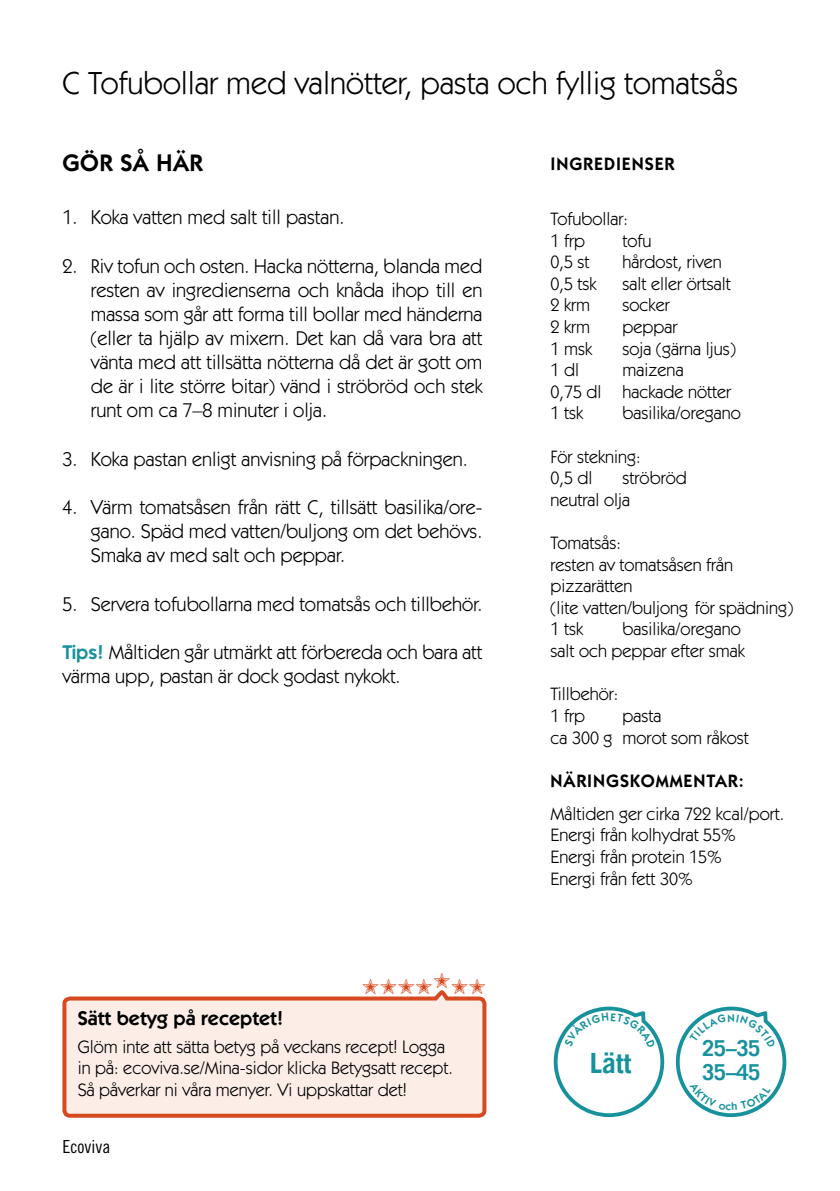
<style>
.page{position:relative;width:840px;height:1191px;background:#fff}
.page>*{position:absolute;margin:0;border:0;box-sizing:border-box;transform-origin:0 0}
.t1{font:32px "ITC Kabel Std";color:#000}
.t2{font:700 28px "Trade Gothic LT";color:#17929d}
.t3{font:600 24px "ITC Kabel Std";letter-spacing:.02em;color:#000}
.t4{font:700 22px/24px "Trade Gothic LT";letter-spacing:-.02em;color:#17929d}
.t5{font:22px "Zapf Dingbats ITC";color:#d74921}
.t6{font:20px/24px "ITC Kabel Std";color:#000;text-align:justify}
.t7{font:600 20px "ITC Kabel Std";color:#000}
.t8{font:18px/21.6px "ITC Kabel Std";color:#000}
.t9{font:600 18px "ITC Kabel Std";letter-spacing:.05em;color:#000}
.t10{font:18px "Trade Gothic Cond Eighteen";color:#000}
.t11{font:600 11px "ITC Kabel Std";color:#17929d}
.s1{font-weight:600;color:#17929d}
</style>
<div class="page">
<svg style="left:62px;top:990px;width:425px;height:128px;background:#f9e1d8"></svg>
<svg style="left:553px;top:1006px;width:234px;height:111px"></svg>
<h1 class="t1" style="left:62px;top:64px;width:676px">C Tofubollar med valnötter, pasta och fyllig tomatsås</h1>
<p class="t3" style="left:62px;top:148px;width:142px">GÖR SÅ HÄR</p>
<p class="t6" style="left:62px;top:206px;width:283px">1. Koka vatten med salt till pastan.</p>
<p class="t6" style="left:91px;top:254px;width:393px;text-indent:-28px">2. Riv tofun och osten. Hacka nötterna, blanda med resten av ingredienserna och knåda ihop till en massa som går att forma till bollar med händerna (eller ta hjälp av mixern. Det kan då vara bra att vänta med att tillsätta nötterna då det är gott om de är i lite större bitar) vänd i ströbröd och stek runt om ca 7–8 minuter i olja.</p>
<p class="t6" style="left:62px;top:447px;width:406px">3. Koka pastan enligt anvisning på förpackningen.</p>
<p class="t6" style="left:91px;top:495px;width:393px;text-indent:-28px">4. Värm tomatsåsen från rätt C, tillsätt basilika/ore&shy;gano. Späd med vatten/buljong om det behövs.<br>Smaka av med salt och peppar.</p>
<p class="t6" style="left:62px;top:592px;width:421px">5. Servera tofubollarna med tomatsås och tillbehör.</p>
<p class="t6" style="left:62px;top:640px;width:421px"><span class="s1">Tips!</span> Måltiden går utmärkt att förbereda och bara att värma upp, pastan är dock godast nykokt.</p>
<p class="t5" style="left:361px;top:976px;width:126px">✭✭✭✭✭✭✭</p>
<p class="t7" style="left:78px;top:1006px;width:207px">Sätt betyg på receptet!</p>
<p class="t8" style="left:78px;top:1035px;width:376px">Glöm inte att sätta betyg på veckans recept! Logga in på: ecoviva.se/Mina-sidor klicka Betygsatt recept.<br>Så påverkar ni våra menyer. Vi uppskattar det!</p>
<p class="t10" style="left:62px;top:1136px;width:49px">Ecoviva</p>
<p class="t9" style="left:550px;top:154px;width:125px">INGREDIENSER</p>
<p class="t8" style="left:550px;top:208px;width:79px">Tofubollar:<br>1 frp</p>
<p class="t8" style="left:622px;top:230px;width:31px">tofu</p>
<p class="t8" style="left:550px;top:251px;width:41px">0,5 st</p>
<p class="t8" style="left:622px;top:251px;width:100px">hårdost, riven</p>
<p class="t8" style="left:550px;top:273px;width:48px">0,5 tsk</p>
<p class="t8" style="left:622px;top:273px;width:109px">salt eller örtsalt</p>
<p class="t8" style="left:550px;top:294px;width:41px">2 krm</p>
<p class="t8" style="left:622px;top:294px;width:49px">socker</p>
<p class="t8" style="left:550px;top:316px;width:41px">2 krm</p>
<p class="t8" style="left:622px;top:316px;width:56px">peppar</p>
<p class="t8" style="left:550px;top:338px;width:43px">1 msk</p>
<p class="t8" style="left:622px;top:338px;width:114px">soja (gärna ljus)</p>
<p class="t8" style="left:550px;top:359px;width:30px">1 dl</p>
<p class="t8" style="left:550px;top:359px;width:182px;text-indent:72px">maizena<br>0,75 dl hackade nötter<br>1 tsk</p>
<p class="t8" style="left:622px;top:402px;width:119px">basilika/oregano</p>
<p class="t8" style="left:550px;top:446px;width:92px">För stekning:<br>0,5 dl</p>
<p class="t8" style="left:550px;top:467px;width:138px;text-indent:72px">ströbröd neutral olja</p>
<p class="t8" style="left:550px;top:532px;width:244px">Tomatsås:<br>resten av tomatsåsen från pizzarätten<br>(lite vatten/buljong för spädning)<br>1 tsk</p>
<p class="t8" style="left:550px;top:618px;width:196px;text-align:right">basilika/oregano<br>salt och peppar efter smak</p>
<p class="t8" style="left:550px;top:683px;width:69px">Tillbehör:<br>1 frp</p>
<p class="t8" style="left:550px;top:705px;width:200px;text-indent:72px">pasta<br>ca 300 g morot som råkost</p>
<p class="t9" style="left:550px;top:770px;width:195px">NÄRINGSKOMMENTAR:</p>
<p class="t8" style="left:550px;top:803px;width:235px">Måltiden ger cirka 722 kcal/port.<br>Energi från kolhydrat 55%<br>Energi från protein 15%<br>Energi från fett 30%</p>
<h2 class="t2" style="left:589px;top:1045px;width:43px">Lätt</h2>
<p class="t11" style="left:727px;top:1011px;width:9px">N</p>
<p class="t4" style="left:701px;top:1036px;width:60px">25–35<br>35–45</p>
</div>
